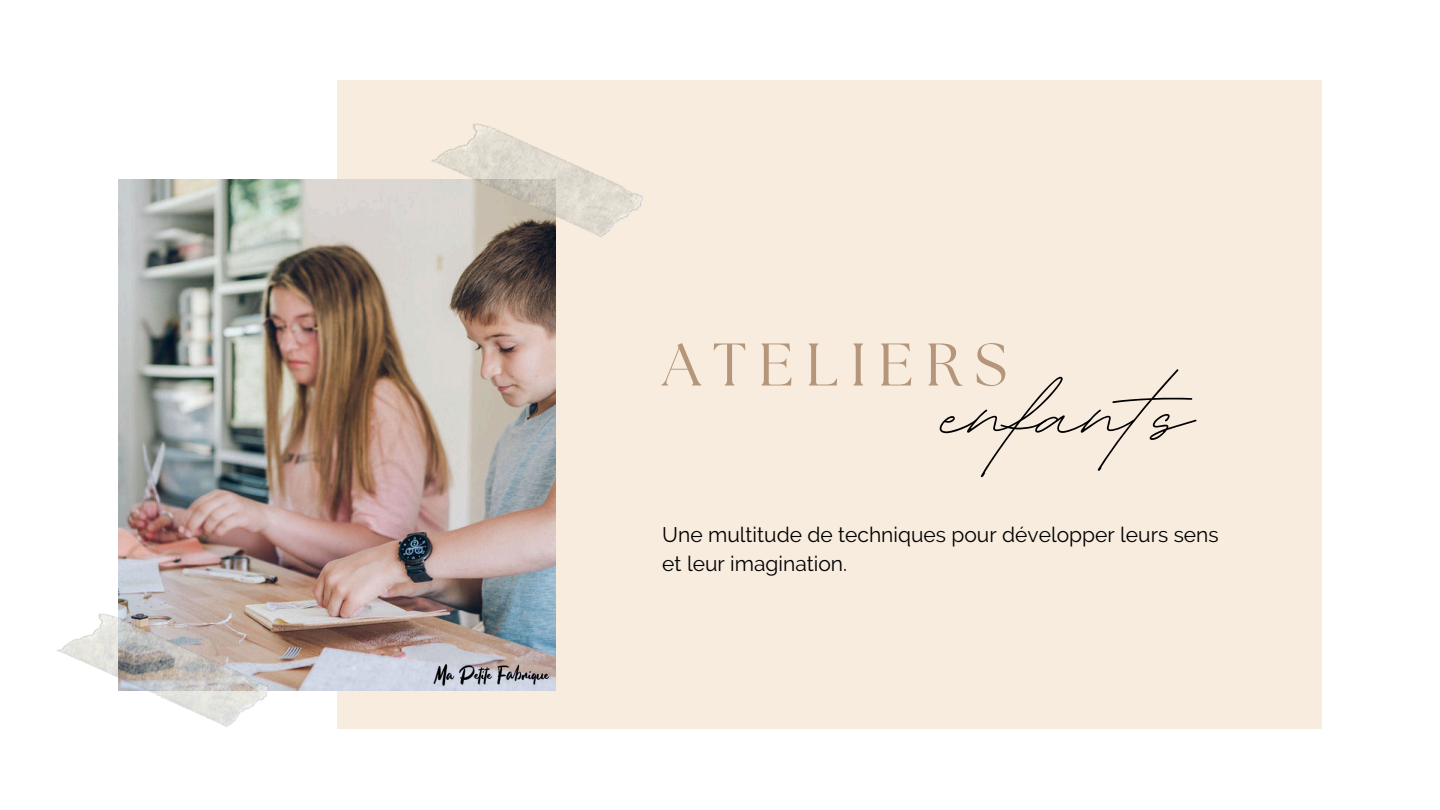
<style>
.page{position:relative;width:1440px;height:810px;background:#fff}
.page>*{position:absolute;margin:0;border:0;box-sizing:border-box;transform-origin:0 0}
.t1{font:150px "BD Script";color:#000}
.t2{font:60px "The Seasons";letter-spacing:.2em;color:#b6967a}
.t3{font:21px/29.2px "Raleway";color:#000}
</style>
<div class="page">
<div style="left:337px;top:81px;width:984px;height:648px;background:#f7ecde"></div>
<img style="left:118px;top:179px;width:437px;height:512px">
<img style="left:56px;top:576px;width:219px;height:151px">
<img style="left:428px;top:659px;width:127px;height:31px">
<img style="left:427px;top:123px;width:216px;height:150px">
<h2 class="t2" style="left:662px;top:325px;width:346px">ATELIERS</h2>
<h1 class="t1" style="left:942px;top:293px;width:252px">enfants</h1>
<p class="t3" style="left:662px;top:520px;width:558px">Une multitude de techniques pour développer leurs sens et leur imagination.</p>
</div>
